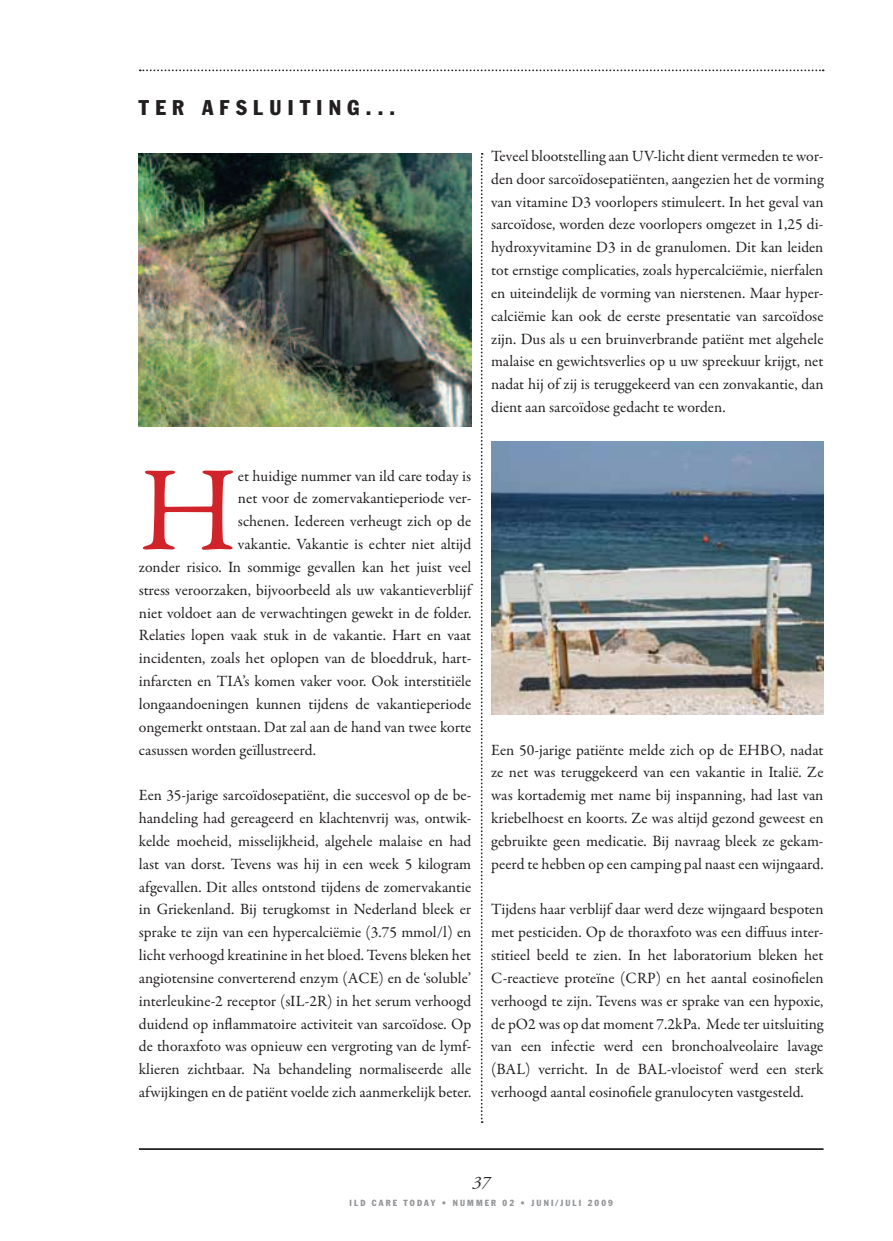
<style>
.page{position:relative;width:893px;height:1241px;background:#fff}
.page>*{position:absolute;margin:0;border:0;box-sizing:border-box;transform-origin:0 0}
.t1{font:121.45px "Garamond Premr Pro";color:#d1232a}
.t2{font:condensed 21px "Franklin Gothic LT";letter-spacing:.3em;color:#231f20}
.t3{font:italic 17.5px "Adobe Garamond Pro";color:#231f20}
.t4{font:15.75px/22.8px "Garamond Premr Pro";color:#231f20;text-align:justify}
.t5{font:condensed 8.75px "Franklin Gothic LT";letter-spacing:.24em;color:#939598}
</style>
<div class="page">
<svg style="left:140px;top:69px;width:684px;height:2px"></svg>
<img style="left:139px;top:154px;width:332px;height:273px">
<hr style="left:139px;top:1147px;width:684px;height:2px;background:#231f20">
<img style="left:491px;top:441px;width:332px;height:273px">
<svg style="left:481px;top:153px;width:2px;height:969px"></svg>
<h2 class="t2" style="left:139px;top:95px;width:258px">TER AFSLUITING...</h2>
<p class="t4" style="left:491px;top:145px;width:334px">Teveel blootstelling aan UV-licht dient vermeden te wor&shy;den door sarcoïdosepatiënten, aangezien het de vorming van vitamine D3 voorlopers stimuleert. In het geval van sarcoïdose, worden deze voorlopers omgezet in 1,25 di&shy;hydroxyvitamine D3 in de granulomen. Dit kan leiden tot ernstige complicaties, zoals hypercalciëmie, nierfalen en uiteindelijk de vorming van nierstenen. Maar hyper&shy;calciëmie kan ook de eerste presentatie van sarcoïdose zijn. Dus als u een bruinverbrande patiënt met algehele malaise en gewichtsverlies op u uw spreekuur krijgt, net nadat hij of zij is teruggekeerd van een zonvakantie, dan dient aan sarcoïdose gedacht te worden.</p>
<h1 class="t1" style="left:139px;top:437px;width:101px">H</h1>
<p class="t4" style="left:238px;top:464px;width:235px">et huidige nummer van ild care today is</p>
<p class="t4" style="left:238px;top:487px;width:235px">net voor de zomervakantieperiode ver-</p>
<p class="t4" style="left:238px;top:510px;width:235px">schenen. Iedereen verheugt zich op de</p>
<p class="t4" style="left:238px;top:533px;width:235px">vakantie. Vakantie is echter niet altijd</p>
<p class="t4" style="left:139px;top:556px;width:334px">zonder risico. In sommige gevallen kan het juist veel</p>
<p class="t4" style="left:139px;top:578px;width:334px">stress veroorzaken, bijvoorbeeld als uw vakantieverblijf</p>
<p class="t4" style="left:139px;top:601px;width:334px">niet voldoet aan de verwachtingen gewekt in de folder.</p>
<p class="t4" style="left:139px;top:624px;width:334px">Relaties lopen vaak stuk in de vakantie. Hart en vaat</p>
<p class="t4" style="left:139px;top:647px;width:334px">incidenten, zoals het oplopen van de bloeddruk, hart-</p>
<p class="t4" style="left:139px;top:670px;width:334px">infarcten en TIA’s komen vaker voor. Ook interstitiële</p>
<p class="t4" style="left:139px;top:692px;width:334px">longaandoeningen kunnen tijdens de vakantieperiode</p>
<p class="t4" style="left:139px;top:715px;width:334px">ongemerkt ontstaan. Dat zal aan de hand van twee korte</p>
<p class="t4" style="left:139px;top:738px;width:178px">casussen worden geïllustreerd.</p>
<p class="t4" style="left:139px;top:784px;width:334px">Een 35-jarige sarcoïdosepatiënt, die succesvol op de be&shy;handeling had gereageerd en klachtenvrij was, ontwik&shy;kelde moeheid, misselijkheid, algehele malaise en had last van dorst. Tevens was hij in een week 5 kilogram afgevallen. Dit alles ontstond tijdens de zomervakantie in Griekenland. Bij terugkomst in Nederland bleek er sprake te zijn van een hypercalciëmie (3.75 mmol/l) en licht verhoogd kreatinine in het bloed. Tevens bleken het angiotensine converterend enzym (ACE) en de ‘soluble’ interleukine-2 receptor (sIL-2R) in het serum verhoogd duidend op inflammatoire activiteit van sarcoïdose. Op de thoraxfoto was opnieuw een vergroting van de lymf&shy;klieren zichtbaar. Na behandeling normaliseerde alle afwijkingen en de patiënt voelde zich aanmerkelijk beter.</p>
<p class="t4" style="left:491px;top:738px;width:334px">Een 50-jarige patiënte melde zich op de EHBO, nadat ze net was teruggekeerd van een vakantie in Italië. Ze was kortademig met name bij inspanning, had last van kriebelhoest en koorts. Ze was altijd gezond geweest en gebruikte geen medicatie. Bij navraag bleek ze gekam&shy;peerd te hebben op een camping pal naast een wijngaard.</p>
<p class="t4" style="left:491px;top:898px;width:334px">Tijdens haar verblijf daar werd deze wijngaard bespoten met pesticiden. Op de thoraxfoto was een diffuus inter&shy;stitieel beeld te zien. In het laboratorium bleken het C-reactieve proteïne (CRP) en het aantal eosinofielen verhoogd te zijn. Tevens was er sprake van een hypoxie, de pO2 was op dat moment 7.2kPa. Mede ter uitsluiting van een infectie werd een bronchoalveolaire lavage (BAL) verricht. In de BAL-vloeistof werd een sterk verhoogd aantal eosinofiele granulocyten vastgesteld.</p>
<p class="t3" style="left:472px;top:1172px;width:19px">37</p>
<p class="t5" style="left:350px;top:1197px;width:265px">ILD CARE TODAY • NUMMER 02 • JUNI/JULI 2009</p>
</div>
